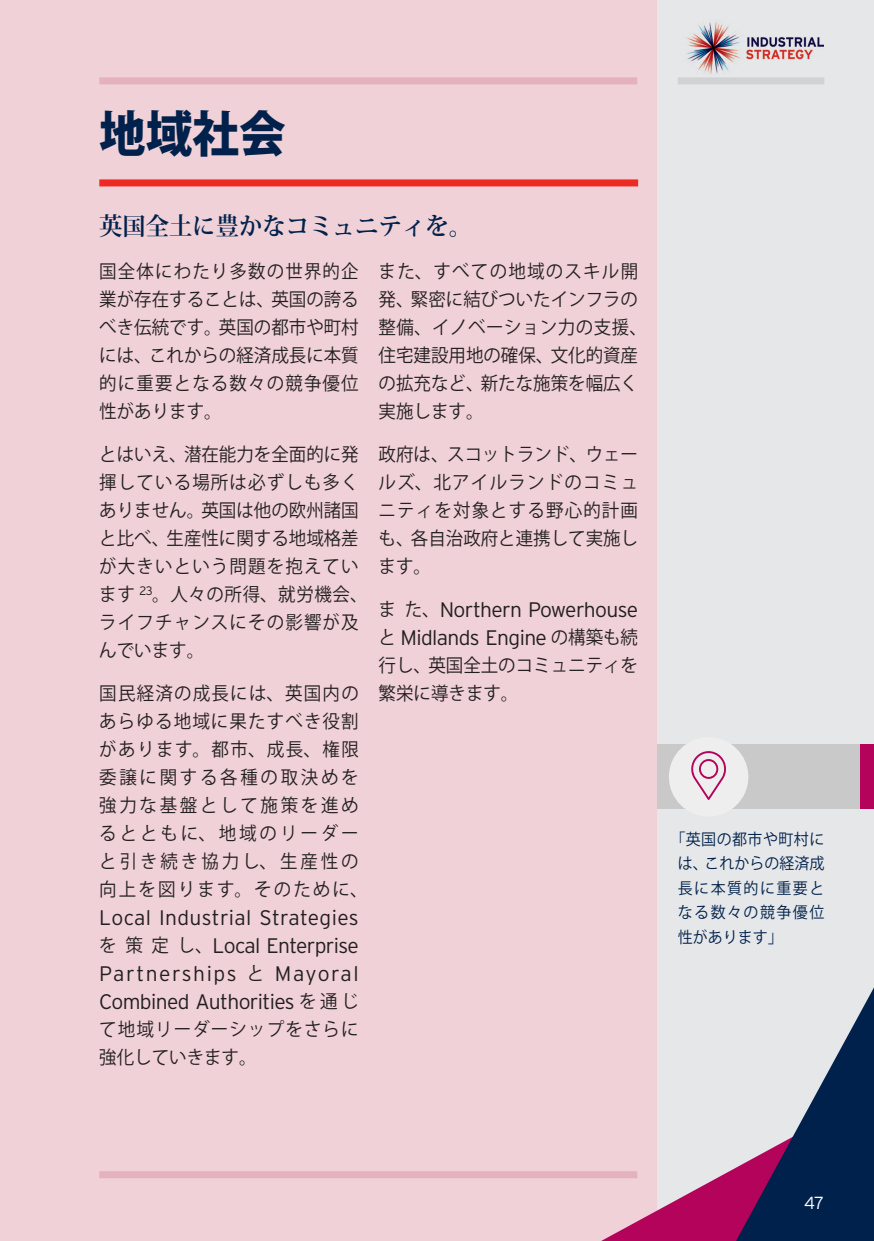
<style>
.page{position:relative;width:874px;height:1241px;background:#fff}
.page>*{position:absolute;margin:0;border:0;box-sizing:border-box;transform-origin:0 0}
.t1{font:800 49px "Koz Go Pr 6 N";color:#00214b;scale:.95 1}
.t2{font:700 24.5px "Koz Min Pr 6 N";color:#00214b;scale:.95 1}
.t3{font:300 21px/28px "Interstate";letter-spacing:-.03em;color:#231f20;text-align:justify}
.t4{font:18.38px/28px "Koz Go Pr 6 N";letter-spacing:.065em;color:#231f20;text-align:justify;scale:.95 1}
.t5{font:18.38px/28px "Koz Go Pr 6 N";letter-spacing:.035em;color:#231f20;scale:.95 1}
.t6{font:18.38px/28px "Koz Go Pr 6 N";letter-spacing:.155em;color:#231f20;scale:.95 1}
.t7{font:18.38px/28px "Koz Go Pr 6 N";color:#231f20;scale:.95 1}
.t8{font:300 17.5px "Interstate";color:#fff}
.t9{font:15.75px/24.5px "Koz Go Pr 6 N";letter-spacing:.03em;color:#00214b;text-align:justify;scale:.95 1}
.s1{font-family:"Koz Go Pr 6 N";font-weight:400;font-size:18.38px}
</style>
<div class="page">
<div style="left:656px;top:0;width:217px;height:1240px;background:#e6e7e9"></div>
<div style="left:677px;top:77px;width:146px;height:7px;background:#d1d2d4"></div>
<img style="left:687px;top:22px;width:136px;height:52px">
<div style="left:859px;top:744px;width:14px;height:65px;background:#b4035b"></div>
<div style="left:656px;top:744px;width:203px;height:65px;background:#cac9c9"></div>
<div style="left:668px;top:737px;width:80px;height:79px;background:#eeeeef;border-radius:50%"></div>
<svg style="left:691px;top:751px;width:34px;height:48px"></svg>
<div style="left:0;top:0;width:656px;height:1240px;background:#efd1d7"></div>
<svg style="left:573px;top:1084px;width:154px;height:156px"></svg>
<svg style="left:727px;top:989px;width:146px;height:251px"></svg>
<div style="left:99px;top:179px;width:538px;height:7px;background:#ee2a23"></div>
<div style="left:99px;top:1170px;width:538px;height:7px;background:#e4b2be"></div>
<div style="left:99px;top:77px;width:538px;height:7px;background:#e4b2be"></div>
<h1 class="t1" style="left:99px;top:107px;width:197px">地域社会</h1>
<h2 class="t2" style="left:99px;top:212px;width:394px">英国全土に豊かなコミュニティを。</h2>
<p class="t4" style="left:99px;top:258px;width:274px">国全体にわたり多数の世界的企業が存在することは、英国の誇るべき伝統です。英国の都市や町村には、これからの経済成長に本質的に重要となる数々の競争優位性があります。</p>
<p class="t5" style="left:99px;top:440px;width:284px">とはいえ、潜在能力を全面的に発揮している場所は必ずしも多くありません。英国は他の欧州諸国と比べ、生産性に関する地域格差が大きいという問題を抱えています <sup>23</sup>。人々の所得、就労機会、ライフチャンスにその影響が及んでいます。</p>
<p class="t6" style="left:99px;top:679px;width:284px">国民経済の成長には、英国内のあらゆる地域に果たすべき役割があります。都市、成長、権限委譲に関する各種の取決めを強力な基盤として施策を進めるとともに、地域のリーダーと引き続き協力し、生産性の向上を図ります。そのために、</p>
<p class="t3" style="left:99px;top:903px;width:261px">Local Industrial Strategies<span class="s1">を策定し、</span>Local Enterprise Partnerships <span class="s1">と</span> Mayoral Combined Authorities <span class="s1">を通じ</span></p>
<p class="t4" style="left:99px;top:1015px;width:274px">て地域リーダーシップをさらに強化していきます。</p>
<p class="t7" style="left:378px;top:258px;width:284px">また、すべての地域のスキル開発、緊密に結びついたインフラの整備、イノベーション力の支援、住宅建設用地の確保、文化的資産の拡充など、新たな施策を幅広く実施します。</p>
<p class="t4" style="left:378px;top:440px;width:274px">政府は、スコットランド、ウェールズ、北アイルランドのコミュニティを対象とする野心的計画も、各自治政府と連携して実施します。</p>
<p class="t3" style="left:378px;top:595px;width:261px"><span class="s1">また、</span>Northern Powerhouse<span class="s1">と</span> Midlands Engine <span class="s1">の構築も続</span></p>
<p class="t7" style="left:378px;top:651px;width:274px">行し、英国全土のコミュニティを繁栄に導きます。</p>
<p class="t9" style="left:677px;top:827px;width:156px;text-indent:-7px">「英国の都市や町村には、これからの経済成長に本質的に重要となる数々の競争優位性があります」</p>
<p class="t8" style="left:803px;top:1192px;width:22px">47</p>
</div>
